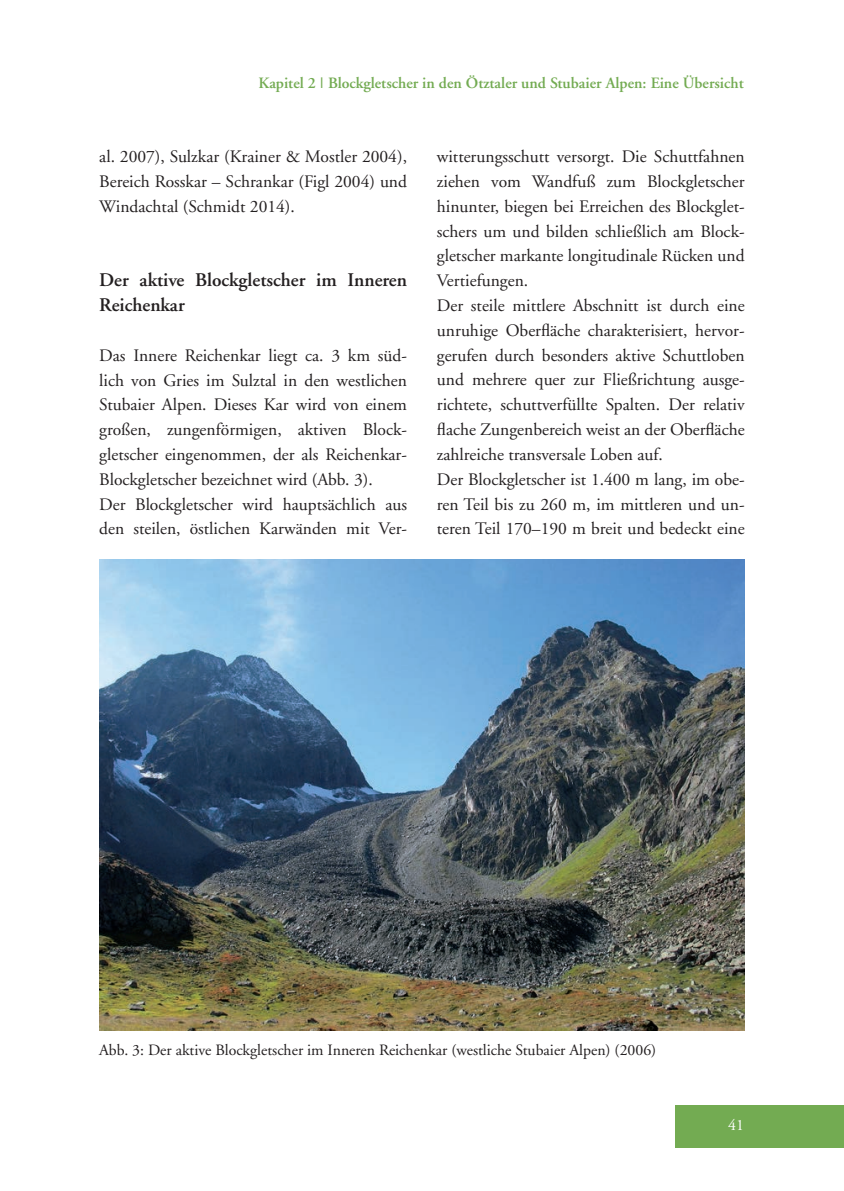
<style>
.page{position:relative;width:844px;height:1191px;background:#fff}
.page>*{position:absolute;margin:0;border:0;box-sizing:border-box;transform-origin:0 0}
.t1{font:600 19.25px/24.8px "Adobe Garamond";color:#231f20}
.t2{font:17.5px/24.8px "Adobe Garamond";color:#231f20}
.t3{font:15.75px "Adobe Garamond";color:#231f20}
.t4{font:600 15.75px "Adobe Garamond";color:#73ab52}
.t5{font:15.75px "Adobe Garamond";color:#fff}
</style>
<div class="page">
<div style="left:675px;top:1105px;width:168px;height:42px;background:#73ab52"></div>
<img style="left:99px;top:559px;width:645px;height:471px">
<p class="t4" style="left:258px;top:74px;width:486px">Kapitel 2 | Blockgletscher in den Ötztaler und Stubaier Alpen: Eine Übersicht</p>
<p class="t2" style="left:99px;top:145px;width:309px;text-align:justify">al. 2007), Sulzkar (Krainer &amp; Mostler 2004), Bereich Rosskar – Schrankar (Figl 2004) und Windachtal (Schmidt 2014).</p>
<p class="t1" style="left:99px;top:268px;width:309px">Der aktive Blockgletscher im Inneren<br>Reichenkar</p>
<p class="t2" style="left:99px;top:343px;width:309px">Das Innere Reichenkar liegt ca. 3 km süd&shy;lich von Gries im Sulztal in den westlichen Stubaier Alpen. Dieses Kar wird von einem großen, zungenförmigen, aktiven Block&shy;gletscher eingenommen, der als Reichenkar-Blockgletscher bezeichnet wird (Abb. 3).<br>Der Blockgletscher wird hauptsächlich aus den steilen, östlichen Karwänden mit Ver-</p>
<p class="t2" style="left:437px;top:145px;width:309px">witterungsschutt versorgt. Die Schuttfahnen ziehen vom Wandfuß zum Blockgletscher hinunter, biegen bei Erreichen des Blockglet&shy;schers um und bilden schließlich am Block&shy;gletscher markante longitudinale Rücken und Vertiefungen.<br>Der steile mittlere Abschnitt ist durch eine unruhige Oberfläche charakterisiert, hervor&shy;gerufen durch besonders aktive Schuttloben und mehrere quer zur Fließrichtung ausge&shy;richtete, schuttverfüllte Spalten. Der relativ flache Zungenbereich weist an der Oberfläche zahlreiche transversale Loben auf.<br>Der Blockgletscher ist 1.400 m lang, im obe&shy;ren Teil bis zu 260 m, im mittleren und un&shy;teren Teil 170–190 m breit und bedeckt eine</p>
<p class="t3" style="left:99px;top:1041px;width:558px">Abb. 3: Der aktive Blockgletscher im Inneren Reichenkar (westliche Stubaier Alpen) (2006)</p>
<p class="t5" style="left:728px;top:1116px;width:17px">41</p>
</div>
